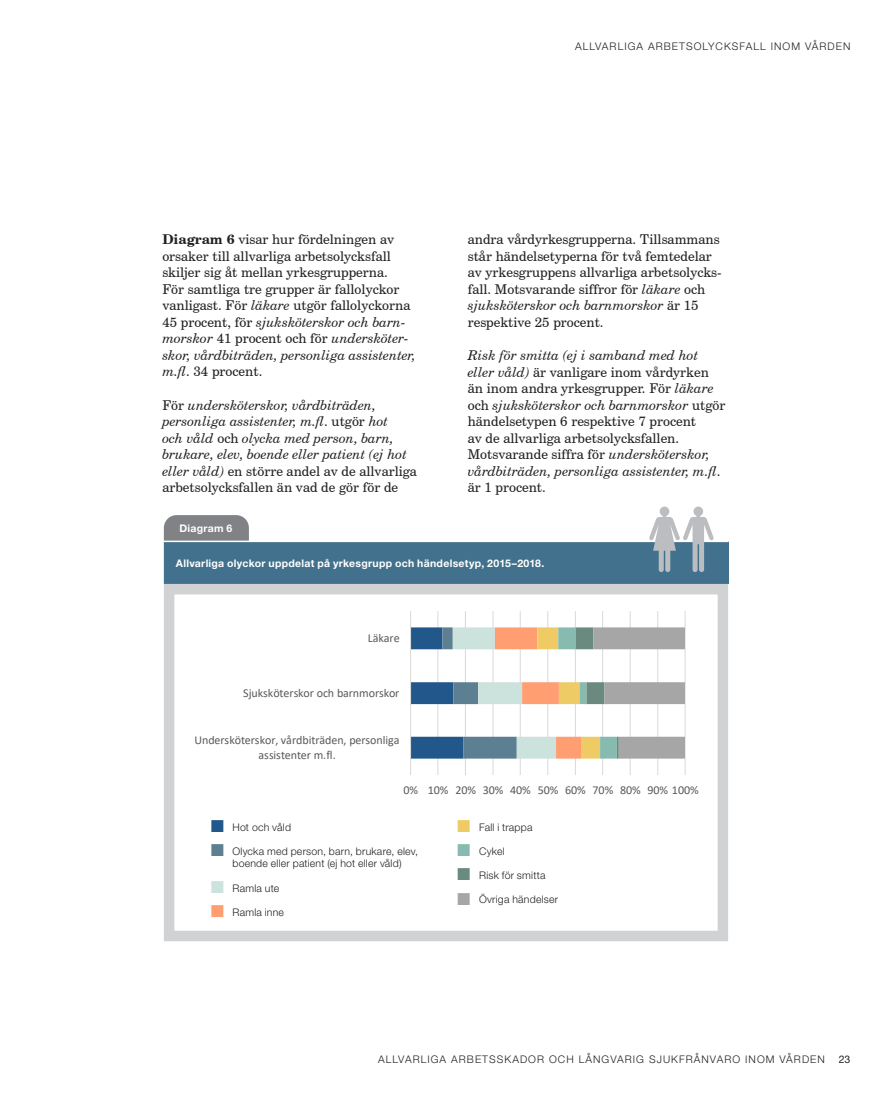
<style>
.page{position:relative;width:893px;height:1106px;background:#fff}
.page>*{position:absolute;margin:0;border:0;box-sizing:border-box;transform-origin:0 0}
.Brödtext_9pkt{font:13.5px/16.5px "Century Schoolbook BT";color:#231f20}
.Brödtext_9pkt-2{font:italic 13.5px/16.5px "Century Schoolbook BT";color:#231f20}
.t1{font:12px/14.5px "Calibri";letter-spacing:-.005em;color:#595959;text-align:center}
.Färgkoder{font:300 10.5px/12.6px "Helvetica Neue LT Std";letter-spacing:.025em;color:#231f20}
.Färgkoder-2{font:300 10.5px "Helvetica Neue LT Std";letter-spacing:.1em;color:#231f20}
.Tabellrubrik_vit{font:700 10.5px "Helvetica Neue LT Std";letter-spacing:.025em;color:#fff}
.Tabellflik{font:700 10.5px "Helvetica Neue LT Std";letter-spacing:.03em;color:#fff}
.t2{font:10.5px "Helvetica Neue LT Std";color:#231f20}
.s1{font-weight:700}
.s2{font-style:italic}
.s3{font-style:normal}
</style>
<div class="page">
<div style="left:163px;top:541px;width:566px;height:43px;background:#41718c"></div>
<hr style="left:162px;top:540px;width:567px;height:2px;background:#fff">
<hr style="left:162px;top:542px;width:2px;height:42px;background:#fff">
<svg style="left:164px;top:515px;width:85px;height:25px;background:#848689"></svg>
<svg style="left:163px;top:578px;width:566px;height:364px"></svg>
<svg style="left:649px;top:506px;width:65px;height:66px"></svg>
<svg style="left:211px;top:820px;width:12px;height:12px"></svg>
<svg style="left:211px;top:844px;width:12px;height:12px"></svg>
<svg style="left:211px;top:881px;width:12px;height:12px"></svg>
<svg style="left:211px;top:905px;width:12px;height:12px"></svg>
<svg style="left:458px;top:820px;width:12px;height:12px"></svg>
<svg style="left:458px;top:844px;width:12px;height:12px"></svg>
<svg style="left:458px;top:868px;width:12px;height:12px"></svg>
<svg style="left:458px;top:892px;width:12px;height:12px"></svg>
<p class="Färgkoder-2" style="left:575px;top:40px;width:277px">ALLVARLIGA ARBETSOLYCKSFALL INOM VÅRDEN</p>
<p class="Brödtext_9pkt" style="left:162px;top:231px;width:255px"><span class="s1">Diagram 6</span> visar hur fördelningen av orsaker till allvarliga arbetsolycksfall skiljer sig åt mellan yrkesgrupperna.<br>För samtliga tre grupper är fallolyckor vanligast. För <span class="s2">läkare</span> utgör fallolyckorna 45 procent, för <span class="s2">sjuksköterskor och barn&shy;morskor</span> 41 procent och för <span class="s2">undersköter&shy;skor, vårdbiträden, personliga assistenter, m.fl</span>. 34 procent.</p>
<p class="Brödtext_9pkt-2" style="left:162px;top:396px;width:256px"><span class="s3">För</span> undersköterskor, vårdbiträden, personliga assistenter, m.fl<span class="s3">. utgör</span> hot<br>och våld <span class="s3">och</span> olycka med person, barn, brukare, elev, boende eller patient (ej hot eller våld) <span class="s3">en större andel av de allvarliga arbetsolycksfallen än vad de gör för de</span></p>
<p class="Brödtext_9pkt" style="left:468px;top:231px;width:255px">andra vårdyrkesgrupperna. Tillsammans står händelsetyperna för två femtedelar av yrkesgruppens allvarliga arbetsolycks&shy;fall. Motsvarande siffror för <span class="s2">läkare</span> och <span class="s2">sjuksköterskor och barnmorskor</span> är 15 respektive 25 procent.</p>
<p class="Brödtext_9pkt" style="left:468px;top:347px;width:259px"><span class="s2">Risk för smitta (ej i samband med hot eller våld)</span> är vanligare inom vårdyrken än inom andra yrkesgrupper. För <span class="s2">läkare </span>och <span class="s2">sjuksköterskor och barnmorskor</span> utgör händelsetypen 6 respektive 7 procent<br>av de allvarliga arbetsolycksfallen.<br>Motsvarande siffra för <span class="s2">undersköterskor, vårdbiträden, personliga assistenter, m.fl</span>. är 1 procent.</p>
<p class="Tabellflik" style="left:179px;top:521px;width:55px">Diagram 6</p>
<p class="Tabellrubrik_vit" style="left:176px;top:556px;width:370px">Allvarliga olyckor uppdelat på yrkesgrupp och händelsetyp, 2015–2018.</p>
<p class="t1" style="left:368px;top:630px;width:33px">Läkare</p>
<p class="t1" style="left:243px;top:685px;width:158px">Sjuksköterskor och barnmorskor</p>
<p class="t1" style="left:194px;top:732px;width:206px">Undersköterskor, vårdbiträden, personliga assistenter m.fl.</p>
<p class="t1" style="left:403px;top:782px;width:297px">0% 10% 20% 30% 40% 50% 60% 70% 80% 90% 100%</p>
<p class="Färgkoder" style="left:232px;top:820px;width:60px">Hot och våld</p>
<p class="Färgkoder" style="left:232px;top:844px;width:187px">Olycka med person, barn, brukare, elev, boende eller patient (ej hot eller våld)</p>
<p class="Färgkoder" style="left:232px;top:881px;width:48px">Ramla ute</p>
<p class="Färgkoder" style="left:232px;top:905px;width:53px">Ramla inne</p>
<p class="t1" style="left:267px;top:853px;width:51px">Ramla ute</p>
<p class="Färgkoder" style="left:479px;top:820px;width:55px">Fall i trappa</p>
<p class="Färgkoder" style="left:479px;top:844px;width:27px">Cykel</p>
<p class="Färgkoder" style="left:479px;top:868px;width:68px">Risk för smitta</p>
<p class="Färgkoder" style="left:479px;top:892px;width:80px">Övriga händelser</p>
<p class="Färgkoder-2" style="left:378px;top:1053px;width:448px">ALLVARLIGA ARBETSSKADOR OCH LÅNGVARIG SJUKFRÅNVARO INOM VÅRDEN</p>
<p class="t2" style="left:839px;top:1053px;width:13px">23</p>
</div>
